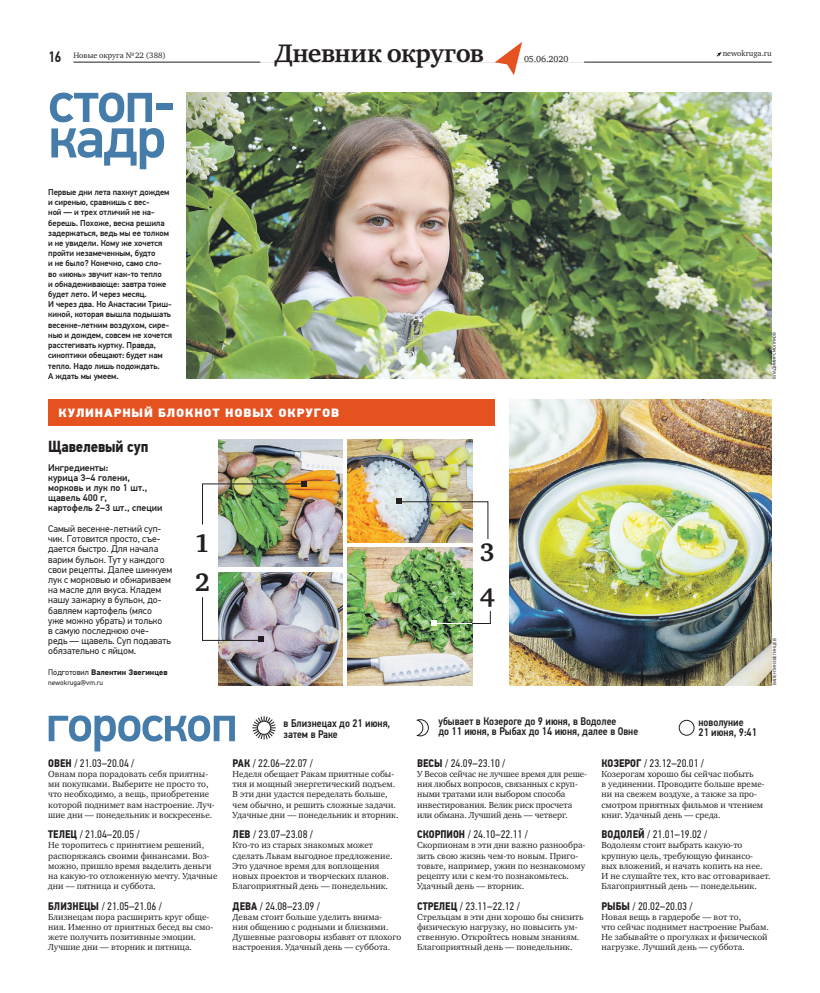
<style>
.page{position:relative;width:820px;height:993px;background:#fff}
.page>*{position:absolute;margin:0;border:0;box-sizing:border-box;transform-origin:0 0}
.t1{font:500 58.8px "PF Din Text Pro";letter-spacing:-.035em;color:#457ca9}
.t2{font:500 51.4px "PF Din Text Pro";letter-spacing:-.035em;color:#457ca9}
.t3{font:700 26px "Charter ITC";letter-spacing:-.01em;color:#231f20}
.t4{font:700 16px "PF Din Text Cond Pro";letter-spacing:-.01em;color:#231f20}
.t5{font:500 15px "PF Din Text Cond Pro";color:#231f20}
.t6{font:900 12px "PF Din Text Pro";letter-spacing:.07em;color:#fff}
.t7{font:11px "PF Din Text Cond Pro";color:#231f20}
.t8{font:500 11px/10.2px "PF Din Text Cond Pro";color:#231f20}
.t9{font:9.6px/10.2px "PF Din Text Pro";color:#231f20}
.t10{font:500 9.6px/10.2px "PF Din Text Pro";color:#231f20}
.t11{font:9px/10.2px "Charter ITC";color:#231f20}
.t12{font:500 8.5px/10.2px "PF Din Text Pro";letter-spacing:-.01em;color:#231f20}
.t13{font:8px "Charter ITC";color:#231f20}
.t14{font:700 8px "PF Din Text Pro";color:#231f20}
.t15{font:7px "PF Din Text Pro";color:#231f20}
.t16{font:4.5px "PF Din Text Pro";color:#231f20}
.s1{font-weight:400}
.s2{font-weight:700}
</style>
<div class="page">
<svg style="left:716px;top:52px;width:5px;height:5px"></svg>
<hr style="left:73px;top:62px;width:698px;height:1px;background:#231f20">
<div style="left:260px;top:43px;width:324px;height:20px;background:#fff"></div>
<svg style="left:494px;top:42px;width:28px;height:33px"></svg>
<svg style="left:416px;top:719px;width:12px;height:17px"></svg>
<svg style="left:252px;top:716px;width:24px;height:23px"></svg>
<div style="left:678px;top:719px;width:16px;height:16px;border:1px solid #231f20;border-radius:50%"></div>
<img style="left:186px;top:93px;width:585px;height:285px">
<img style="left:509px;top:399px;width:262px;height:285px">
<div style="left:48px;top:399px;width:447px;height:26px;background:#e65120"></div>
<img style="left:218px;top:440px;width:124px;height:126px">
<img style="left:348px;top:440px;width:124px;height:102px">
<img style="left:218px;top:572px;width:124px;height:112px">
<img style="left:348px;top:547px;width:124px;height:137px">
<img style="left:202px;top:481px;width:105px;height:44px">
<svg style="left:202px;top:596px;width:62px;height:46px"></svg>
<svg style="left:471px;top:610px;width:19px;height:13px"></svg>
<svg style="left:430px;top:620px;width:6px;height:5px"></svg>
<hr style="left:435px;top:623px;width:37px;height:1px;background:#fff">
<img style="left:396px;top:498px;width:92px;height:41px">
<h3 class="t5" style="left:48px;top:51px;width:15px">16</h3>
<h3 class="t3" style="left:274px;top:42px;width:211px">Дневник округов</h3>
<p class="t13" style="left:722px;top:50px;width:51px">newokruga.ru</p>
<p class="t13" style="left:73px;top:52px;width:94px">Новые округа № 22 (388)</p>
<p class="t11" style="left:524px;top:55px;width:46px">05.06.2020</p>
<h1 class="t1" style="left:48px;top:78px;width:128px">стоп-</h1>
<h1 class="t1" style="left:48px;top:113px;width:120px">кадр</h1>
<p class="t12" style="left:48px;top:188px;width:125px">Первые дни лета пахнут дождем и сиренью, сравнишь с вес-<br>ной — и трех отличий не на&shy;берешь. Похоже, весна решила задержаться, ведь мы ее толком и не увидели. Кому же хочется пройти незамеченным, будто<br>и не было? Конечно, само сло&shy;во «июнь» звучит как-то тепло<br>и обнадеживающе: завтра тоже будет лето. И через месяц.<br>И через два. Но Анастасии Триш&shy;киной, которая вышла подышать весенне-летним воздухом, сире&shy;нью и дождем, совсем не хочется расстегивать куртку. Правда, синоптики обещают: будет нам тепло. Надо лишь подождать.<br>А ждать мы умеем.</p>
<h3 class="t6" style="left:58px;top:407px;width:282px">КУЛИНАРНЫЙ БЛОКНОТ НОВЫХ ОКРУГОВ</h3>
<h3 class="t4" style="left:48px;top:440px;width:102px">Щавелевый суп</h3>
<p class="t10" style="left:48px;top:463px;width:116px">Ингредиенты:<br>курица 3–4 голени, морковь и лук по 1 шт., щавель 400 г,<br>картофель 2–3 шт., специи</p>
<p class="t9" style="left:48px;top:524px;width:126px">Самый весенне-летний суп&shy;чик. Готовится просто, съе&shy;дается быстро. Для начала варим бульон. Тут у каждого свои рецепты. Далее шинкуем лук с морковью и обжариваем на масле для вкуса. Кладем нашу зажарку в бульон, до&shy;бавляем картофель (мясо<br>уже можно убрать) и только<br>в самую последнюю оче-<br>редь — щавель. Суп подавать обязательно с яйцом.</p>
<p class="t14" style="left:48px;top:668px;width:121px"><span class="s1">Подготовил</span> Валентин Звегинцев</p>
<p class="t15" style="left:48px;top:679px;width:56px">newokruga@vm.ru</p>
<h3 class="t3" style="left:195px;top:532px;width:17px">1</h3>
<h3 class="t3" style="left:195px;top:571px;width:17px">2</h3>
<h3 class="t3" style="left:479px;top:541px;width:17px">3</h3>
<h3 class="t3" style="left:479px;top:586px;width:17px">4</h3>
<p class="t16" style="left:772px;top:378px;width:48px;rotate:-90deg">ВЛАДИМИР СМОЛЯКОВ</p>
<p class="t16" style="left:772px;top:684px;width:48px;rotate:-90deg">ВАЛЕНТИНЗВЕГИНЦЕВ</p>
<h2 class="t2" style="left:46px;top:702px;width:194px">гороскоп</h2>
<p class="t7" style="left:48px;top:758px;width:88px"><span class="s2">ОВЕН</span> / 21.03–20.04 /</p>
<p class="t11" style="left:48px;top:769px;width:168px">Овнам пора порадовать себя приятны&shy;ми покупками. Выберите не просто то, что необходимо, а вещь, приобретение которой поднимет вам настроение. Луч&shy;шие дни — понедельник и воскресенье.</p>
<p class="t7" style="left:232px;top:829px;width:82px"><span class="s2">ЛЕВ</span> / 23.07–23.08 /</p>
<p class="t11" style="left:232px;top:840px;width:161px">Кто-то из старых знакомых может сделать Львам выгодное предложение.<br>Это удачное время для воплощения новых проектов и творческих планов.<br>Благоприятный день — понедельник.</p>
<p class="t8" style="left:283px;top:719px;width:108px">в Близнецах до 21 июня, затем в Раке</p>
<p class="t8" style="left:438px;top:716px;width:201px">убывает в Козероге до 9 июня, в Водолее<br>до 11 июня, в Рыбах до 14 июня, далее в Овне</p>
<p class="t8" style="left:698px;top:718px;width:60px">новолуние<br>21 июня, 9:41</p>
<p class="t7" style="left:232px;top:758px;width:82px"><span class="s2">РАК</span> / 22.06–22.07 /</p>
<p class="t11" style="left:232px;top:769px;width:167px">Неделя обещает Ракам приятные собы&shy;тия и мощный энергетический подъем.<br>В эти дни удастся переделать больше, чем обычно, и решить сложные задачи.<br>Удачные дни — понедельник и вторник.</p>
<p class="t7" style="left:417px;top:758px;width:90px"><span class="s2">ВЕСЫ</span> / 24.09–23.10 /</p>
<p class="t11" style="left:417px;top:769px;width:171px">У Весов сейчас не лучшее время для реше&shy;ния любых вопросов, связанных с круп&shy;ными тратами или выбором способа инвестирования. Велик риск просчета или обмана. Лучший день — четверг.</p>
<p class="t7" style="left:601px;top:758px;width:104px"><span class="s2">КОЗЕРОГ</span> / 23.12–20.01 /</p>
<p class="t11" style="left:601px;top:769px;width:164px">Козерогам хорошо бы сейчас побыть<br>в уединении. Проводите больше време&shy;ни на свежем воздухе, а также за про&shy;смотром приятных фильмов и чтением книг. Удачный день — среда.</p>
<p class="t7" style="left:601px;top:829px;width:107px"><span class="s2">ВОДОЛЕЙ</span> / 21.01–19.02 /</p>
<p class="t11" style="left:601px;top:840px;width:171px">Водолеям стоит выбрать какую-то крупную цель, требующую финансо&shy;вых вложений, и начать копить на нее.<br>И не слушайте тех, кто вас отговаривает.<br>Благоприятный день — понедельник.</p>
<p class="t7" style="left:48px;top:829px;width:93px"><span class="s2">ТЕЛЕЦ</span> / 21.04–20.05 /</p>
<p class="t11" style="left:48px;top:840px;width:171px">Не торопитесь с принятием решений, распоряжаясь своими финансами. Воз&shy;можно, пришло время выделить деньги на какую-то отложенную мечту. Удачные дни — пятница и суббота.</p>
<p class="t7" style="left:417px;top:829px;width:112px"><span class="s2">СКОРПИОН</span> / 24.10–22.11 /</p>
<p class="t11" style="left:417px;top:840px;width:170px">Скорпионам в эти дни важно разнообра&shy;зить свою жизнь чем-то новым. Приго&shy;товьте, например, ужин по незнакомому рецепту или с кем-то познакомьтесь.<br>Удачный день — вторник.</p>
<p class="t7" style="left:48px;top:901px;width:115px"><span class="s2">БЛИЗНЕЦЫ</span> / 21.05–21.06 /</p>
<p class="t11" style="left:48px;top:912px;width:166px">Близнецам пора расширить круг обще&shy;ния. Именно от приятных бесед вы смо&shy;жете получить позитивные эмоции.<br>Лучшие дни — вторник и пятница.</p>
<p class="t7" style="left:232px;top:901px;width:89px"><span class="s2">ДЕВА</span> / 24.08–23.09 /</p>
<p class="t11" style="left:232px;top:912px;width:170px">Девам стоит больше уделить внима-<br>ния общению с родными и близкими.<br>Душевные разговоры избавят от плохого настроения. Удачный день — суббота.</p>
<p class="t7" style="left:417px;top:901px;width:104px"><span class="s2">СТРЕЛЕЦ</span> / 23.11–22.12 /</p>
<p class="t11" style="left:417px;top:912px;width:168px">Стрельцам в эти дни хорошо бы снизить физическую нагрузку, но повысить ум&shy;ственную. Откройтесь новым знаниям.<br>Благоприятный день — понедельник.</p>
<p class="t7" style="left:601px;top:901px;width:93px"><span class="s2">РЫБЫ</span> / 20.02–20.03 /</p>
<p class="t11" style="left:601px;top:912px;width:169px">Новая вещь в гардеробе — вот то,<br>что сейчас поднимет настроение Рыбам.<br>Не забывайте о прогулках и физической нагрузке. Лучший день — суббота.</p>
</div>
